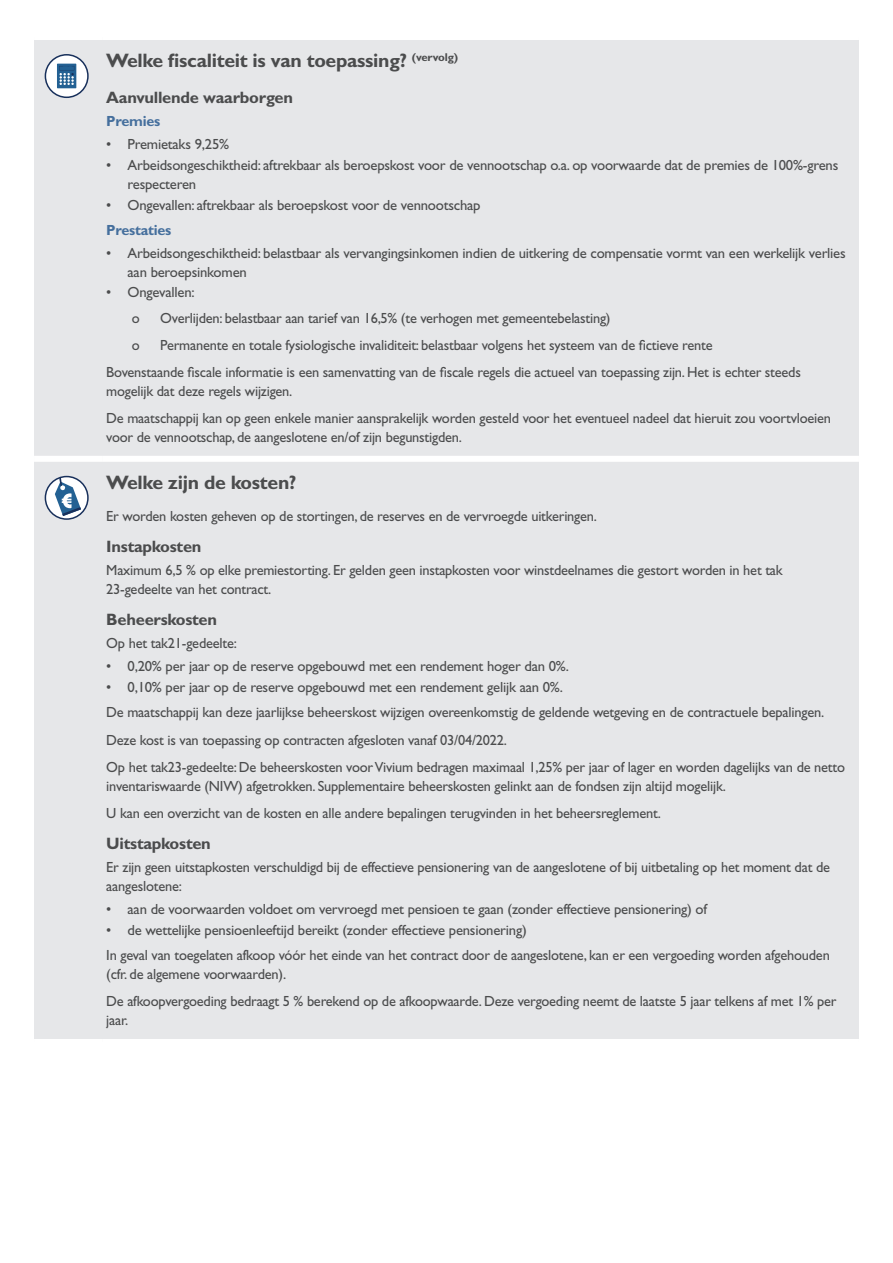
<style>
.page{position:relative;width:893px;height:1263px;background:#fff}
.page>*{position:absolute;margin:0;border:0;box-sizing:border-box;transform-origin:0 0}
.Hoofdtitel{font:700 19.5px "Gill Sans Std";letter-spacing:-.015em;color:#4b4c4d}
.Tussentitel{font:700 16.5px "Gill Sans Std";letter-spacing:-.015em;color:#4b4c4d}
.Broodtekst{font:14.7px/18.8px "Gill Sans Std";letter-spacing:-.015em;color:#4b4c4d}
.Broodtekst-2{font:700 14.7px "Gill Sans Std";letter-spacing:-.015em;color:#456f9d}
</style>
<div class="page">
<div style="left:34px;top:40px;width:825px;height:999px;background:#e6e7e9"></div>
<div style="left:34px;top:456px;width:68px;height:6px;background:#fff"></div>
<div style="left:102px;top:456px;width:757px;height:6px;background:#fff"></div>
<svg style="left:45px;top:54px;width:44px;height:44px"></svg>
<svg style="left:45px;top:476px;width:44px;height:44px"></svg>
<p class="Hoofdtitel" style="left:106px;top:49px;width:353px">Welke fiscaliteit is van toepassing? <sup>(vervolg)</sup></p>
<p class="Tussentitel" style="left:106px;top:88px;width:188px">Aanvullende waarborgen</p>
<p class="Broodtekst-2" style="left:106px;top:112px;width:56px">Premies</p>
<p class="Broodtekst" style="left:106px;top:135px;width:124px">• Premietaks 9,25%</p>
<p class="Broodtekst" style="left:128px;top:156px;width:712px;text-indent:-21px">• Arbeidsongeschiktheid: aftrekbaar als beroepskost voor de vennootschap o.a. op voorwaarde dat de premies de 100%-grens respecteren</p>
<p class="Broodtekst" style="left:106px;top:195px;width:376px">• Ongevallen: aftrekbaar als beroepskost voor de vennootschap</p>
<p class="Broodtekst-2" style="left:106px;top:221px;width:67px">Prestaties</p>
<p class="Broodtekst" style="left:128px;top:243px;width:720px;text-indent:-21px">• Arbeidsongeschiktheid: belastbaar als vervangingsinkomen indien de uitkering de compensatie vormt van een werkelijk verlies aan beroepsinkomen</p>
<p class="Broodtekst" style="left:106px;top:283px;width:90px">• Ongevallen:</p>
<p class="Broodtekst" style="left:132px;top:308px;width:9px">o</p>
<p class="Broodtekst" style="left:160px;top:308px;width:452px">Overlijden: belastbaar aan tarief van 16,5% (te verhogen met gemeentebelasting)</p>
<p class="Broodtekst" style="left:132px;top:335px;width:9px">o</p>
<p class="Broodtekst" style="left:160px;top:335px;width:554px">Permanente en totale fysiologische invaliditeit: belastbaar volgens het systeem van de fictieve rente</p>
<p class="Broodtekst" style="left:106px;top:363px;width:696px">Bovenstaande fiscale informatie is een samenvatting van de fiscale regels die actueel van toepassing zijn. Het is echter steeds mogelijk dat deze regels wijzigen.</p>
<p class="Broodtekst" style="left:106px;top:409px;width:726px">De maatschappij kan op geen enkele manier aansprakelijk worden gesteld voor het eventueel nadeel dat hieruit zou voortvloeien voor de vennootschap, de aangeslotene en/of zijn begunstigden.</p>
<p class="Hoofdtitel" style="left:106px;top:471px;width:192px">Welke zijn de kosten?</p>
<p class="Broodtekst" style="left:106px;top:506px;width:492px">Er worden kosten geheven op de stortingen, de reserves en de vervroegde uitkeringen.</p>
<p class="Tussentitel" style="left:106px;top:537px;width:97px">Instapkosten</p>
<p class="Broodtekst" style="left:106px;top:561px;width:678px">Maximum 6,5 % op elke premiestorting. Er gelden geen instapkosten voor winstdeelnames die gestort worden in het tak<br>23-gedeelte van het contract.</p>
<p class="Tussentitel" style="left:106px;top:610px;width:112px">Beheerskosten</p>
<p class="Broodtekst" style="left:106px;top:634px;width:132px">Op het tak21-gedeelte:</p>
<p class="Broodtekst" style="left:106px;top:657px;width:464px">• 0,20% per jaar op de reserve opgebouwd met een rendement hoger dan 0%.</p>
<p class="Broodtekst" style="left:106px;top:678px;width:458px">• 0,10% per jaar op de reserve opgebouwd met een rendement gelijk aan 0%.</p>
<p class="Broodtekst" style="left:106px;top:703px;width:719px">De maatschappij kan deze jaarlijkse beheerskost wijzigen overeenkomstig de geldende wetgeving en de contractuele bepalingen.</p>
<p class="Broodtekst" style="left:106px;top:730px;width:402px">Deze kost is van toepassing op contracten afgesloten vanaf 03/04/2022.</p>
<p class="Broodtekst" style="left:106px;top:758px;width:740px">Op het tak23-gedeelte: De beheerskosten voor Vivium bedragen maximaal 1,25% per jaar of lager en worden dagelijks van de netto inventariswaarde (NIW) afgetrokken. Supplementaire beheerskosten gelinkt aan de fondsen zijn altijd mogelijk.</p>
<p class="Broodtekst" style="left:106px;top:804px;width:556px">U kan een overzicht van de kosten en alle andere bepalingen terugvinden in het beheersreglement.</p>
<p class="Tussentitel" style="left:106px;top:834px;width:106px">Uitstapkosten</p>
<p class="Broodtekst" style="left:106px;top:858px;width:725px">Er zijn geen uitstapkosten verschuldigd bij de effectieve pensionering van de aangeslotene of bij uitbetaling op het moment dat de aangeslotene:</p>
<p class="Broodtekst" style="left:106px;top:900px;width:602px">• aan de voorwaarden voldoet om vervroegd met pensioen te gaan (zonder effectieve pensionering) of</p>
<p class="Broodtekst" style="left:106px;top:921px;width:422px">• de wettelijke pensioenleeftijd bereikt (zonder effectieve pensionering)</p>
<p class="Broodtekst" style="left:106px;top:946px;width:725px">In geval van toegelaten afkoop vóór het einde van het contract door de aangeslotene, kan er een vergoeding worden afgehouden (cfr. de algemene voorwaarden).</p>
<p class="Broodtekst" style="left:106px;top:992px;width:732px">De afkoopvergoeding bedraagt 5 % berekend op de afkoopwaarde. Deze vergoeding neemt de laatste 5 jaar telkens af met 1% per jaar.</p>
</div>
